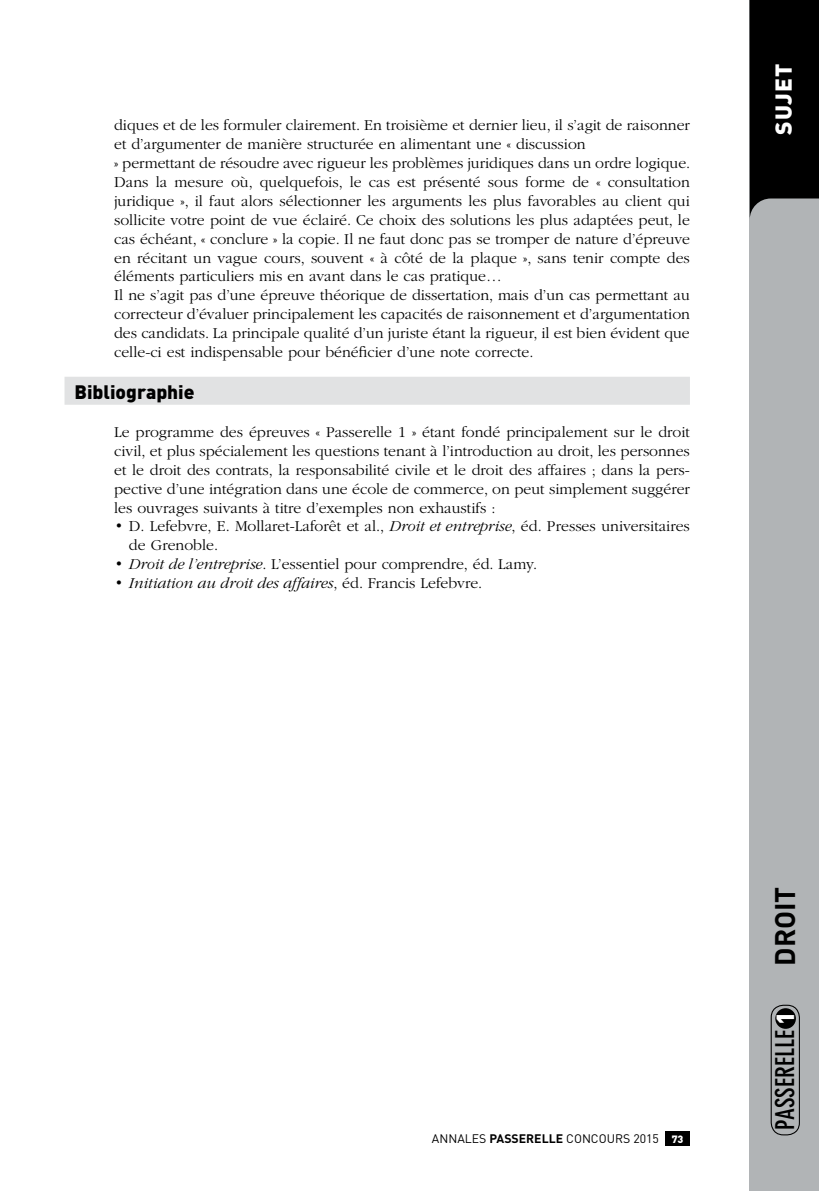
<style>
.page{position:relative;width:819px;height:1191px;background:#fff}
.page>*{position:absolute;margin:0;border:0;box-sizing:border-box;transform-origin:0 0}
.t1{font:700 28px "DIN";color:#000}
.t2{font:700 condensed 25.72px "DIN Neuzeit Grotesk";color:#000}
.t3{font:900 22.75px "DIN";letter-spacing:.045em;color:#fff}
.t4{font:900 19.25px "DIN";color:#000}
.t5{font:300 15.75px/18.9px "ITC Garamond Std";color:#000}
.t6{font:italic 300 15.75px "ITC Garamond Std";color:#000}
.t7{font:12.25px "DIN";color:#000}
.s1{font-style:italic}
.s2{font-style:normal}
.s3{font-weight:700}
.s4{font-weight:900;font-size:10.5px;color:#fff}
.s5{font-family:"DIN";font-weight:900;font-stretch:normal;font-size:24.5px;color:#fff}
</style>
<div class="page">
<div style="left:64px;top:377px;width:626px;height:28px;background:#e1e2e3"></div>
<div style="left:749px;top:0;width:70px;height:1191px;background:#b1b4b6"></div>
<div style="left:665px;top:1131px;width:25px;height:15px;background:#000"></div>
<div style="left:775px;top:1008px;width:20px;height:20px;background:#000;border-radius:50%"></div>
<div style="left:770px;top:1004px;width:29px;height:131px;border:1px solid #000;border-radius:12px"></div>
<svg style="left:749px;top:0;width:70px;height:218px;background:#101010"></svg>
<p class="t5" style="left:114px;top:116px;width:577px">diques et de les formuler clairement. En troisième et dernier lieu, il s’agit de raisonner et d’argumenter de manière structurée en alimentant une « discussion<br>» permettant de résoudre avec rigueur les problèmes juridiques dans un ordre logique.<br>Dans la mesure où, quelquefois, le cas est présenté sous forme de « consultation juridique », il faut alors sélectionner les arguments les plus favorables au client qui sollicite votre point de vue éclairé. Ce choix des solutions les plus adaptées peut, le cas échéant, « conclure » la copie. Il ne faut donc pas se tromper de nature d’épreuve en récitant un vague cours, souvent « à côté de la plaque », sans tenir compte des éléments particuliers mis en avant dans le cas pratique…<br>Il ne s’agit pas d’une épreuve théorique de dissertation, mais d’un cas permettant au correcteur d’évaluer principalement les capacités de raisonnement et d’argumentation des candidats. La principale qualité d’un juriste étant la rigueur, il est bien évident que celle-ci est indispensable pour bénéficier d’une note correcte.</p>
<p class="t4" style="left:74px;top:379px;width:122px">Bibliographie</p>
<p class="t5" style="left:114px;top:423px;width:577px;text-align:justify">Le programme des épreuves « Passerelle 1 » étant fondé principalement sur le droit civil, et plus spécialement les questions tenant à l’introduction au droit, les personnes et le droit des contrats, la responsabilité civile et le droit des affaires ; dans la pers&shy;pective d’une intégration dans une école de commerce, on peut simplement suggérer les ouvrages suivants à titre d’exemples non exhaustifs :</p>
<p class="t5" style="left:129px;top:517px;width:562px;text-indent:-15px">• D. Lefebvre, E. Mollaret-Laforêt et al., <span class="s1">Droit et entreprise</span>, éd. Presses universitaires de Grenoble.</p>
<p class="t5" style="left:114px;top:555px;width:424px">• <span class="s1">Droit de l’entreprise</span>. L’essentiel pour comprendre, éd. Lamy.</p>
<p class="t6" style="left:114px;top:574px;width:369px"><span class="s2">•</span> Initiation au droit des affaires<span class="s2">, éd. Francis Lefebvre.</span></p>
<h3 class="t3" style="left:768px;top:135px;width:73px;rotate:-90deg">SUJET</h3>
<p class="t7" style="left:432px;top:1130px;width:151px">ANNALES <span class="s3">PASSERELLE</span> CONCOURS</p>
<p class="t7" style="left:633px;top:1130px;width:51px">2015 <span class="s4">73</span></p>
<h1 class="t1" style="left:766px;top:965px;width:81px;rotate:-90deg">DROIT</h1>
<h2 class="t2" style="left:770px;top:1129px;width:119px;rotate:-90deg">PASSERELLE <span class="s5">1</span></h2>
</div>
